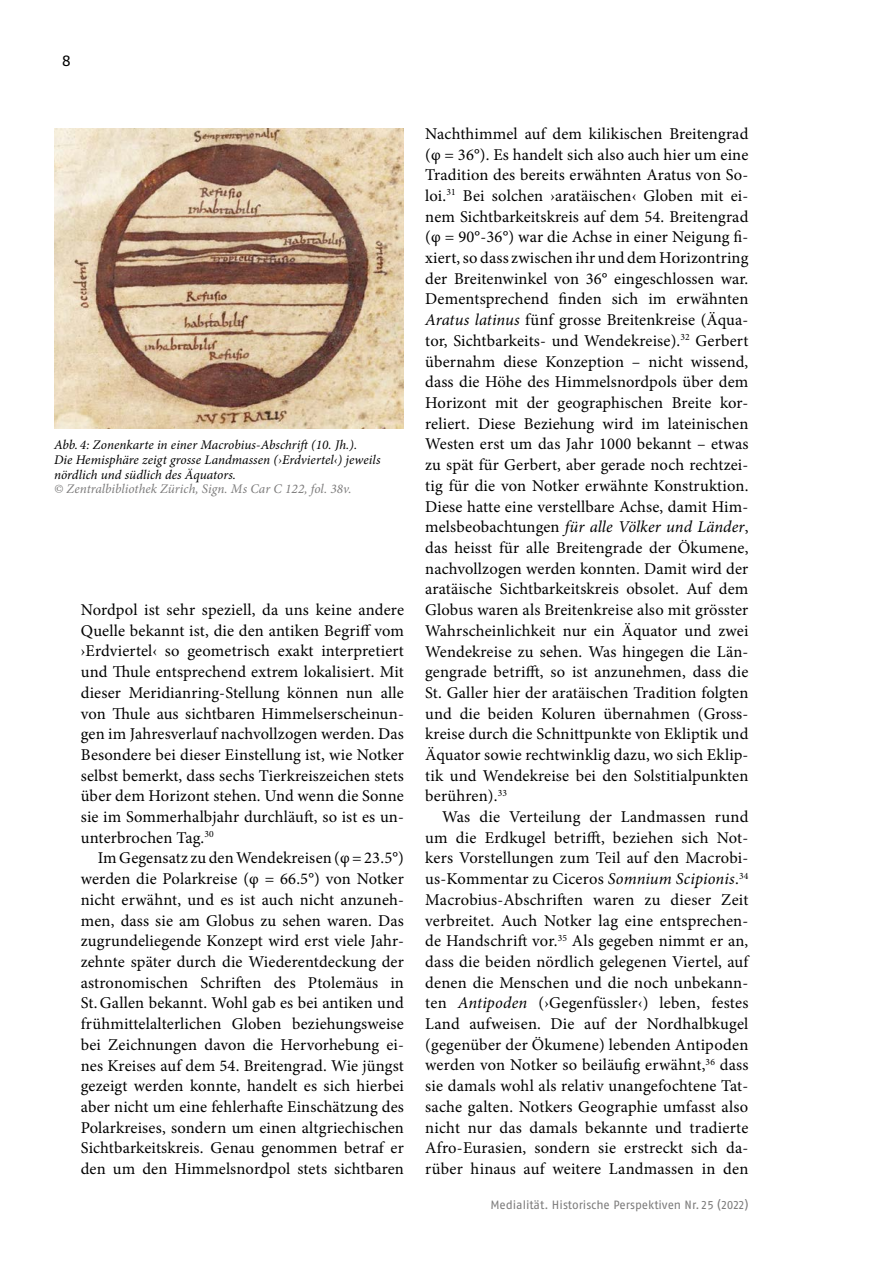
<style>
.page{position:relative;width:893px;height:1263px;background:#fff}
.page>*{position:absolute;margin:0;border:0;box-sizing:border-box;transform-origin:0 0}
.t1{font:16.5px/20.7px "Minion Pro";letter-spacing:.01em;color:#000;text-align:justify}
.t2{font:15.75px "Fago No Regular LF";color:#000}
.t3{font:italic 13.2px/14.7px "Minion Pro";letter-spacing:.005em;color:#000}
.t4{font:italic 13.2px "Minion Pro";color:#7c7b7b}
.t5{font:12px "Fago No Regular LF";color:#7c7b7b}
.s1{font-size:13.35px}
.s2{font-style:italic}
</style>
<div class="page">
<img style="left:54px;top:128px;width:350px;height:301px">
<p class="t2" style="left:62px;top:52px;width:11px">8</p>
<p class="t3" style="left:54px;top:438px;width:328px"><span class="s1">Abb. 4:</span> Zonenkarte in einer Macrobius-Abschrift (10. Jh.).<br>Die Hemisphäre zeigt grosse Landmassen (›Erdviertel‹) jeweils nördlich und südlich des Äquators.</p>
<p class="t4" style="left:54px;top:480px;width:299px">© Zentralbibliothek Zürich, Sign. Ms Car C 122, fol. 38v.</p>
<p class="t1" style="left:81px;top:599px;width:325px">Nordpol ist sehr speziell, da uns keine andere Quelle bekannt ist, die den antiken Begriff vom ›Erdviertel‹ so geometrisch exakt interpretiert und Thule entsprechend extrem lokalisiert. Mit dieser Meridianring-Stellung können nun alle von Thule aus sichtbaren Himmelserscheinun&shy;gen im Jahresverlauf nachvollzogen werden. Das Besondere bei dieser Einstellung ist, wie Notker selbst bemerkt, dass sechs Tierkreiszeichen stets über dem Horizont stehen. Und wenn die Sonne sie im Sommerhalbjahr durchläuft, so ist es un&shy;unterbrochen Tag.<sup>30</sup></p>
<p class="t1" style="left:81px;top:848px;width:325px;text-indent:17px">Im Gegensatz zu den Wendekreisen (φ = 23.5°) werden die Polarkreise (φ = 66.5°) von Notker nicht erwähnt, und es ist auch nicht anzuneh&shy;men, dass sie am Globus zu sehen waren. Das zugrundeliegende Konzept wird erst viele Jahr&shy;zehnte später durch die Wiederentdeckung der astronomischen Schriften des Ptolemäus in St. Gallen bekannt. Wohl gab es bei antiken und frühmittelalterlichen Globen beziehungsweise bei Zeichnungen davon die Hervorhebung ei&shy;nes Kreises auf dem 54. Breitengrad. Wie jüngst gezeigt werden konnte, handelt es sich hierbei aber nicht um eine fehlerhafte Einschätzung des Polarkreises, sondern um einen altgriechischen Sichtbarkeitskreis. Genau genommen betraf er den um den Himmelsnordpol stets sichtbaren</p>
<p class="t1" style="left:425px;top:123px;width:325px">Nachthimmel auf dem kilikischen Breitengrad (φ = 36°). Es handelt sich also auch hier um eine Tradition des bereits erwähnten Aratus von So&shy;loi.<sup>31</sup> Bei solchen ›aratäischen‹ Globen mit ei&shy;nem Sichtbarkeitskreis auf dem 54. Breitengrad (φ = 90°-36°) war die Achse in einer Neigung fi&shy;xiert, so dass zwischen ihr und dem Horizontring der Breitenwinkel von 36° eingeschlossen war.<br>Dementsprechend finden sich im erwähnten <span class="s2">Aratus latinus</span> fünf grosse Breitenkreise (Äqua&shy;tor, Sichtbarkeits- und Wendekreise).<sup>32</sup> Gerbert übernahm diese Konzeption – nicht wissend, dass die Höhe des Himmelsnordpols über dem Horizont mit der geographischen Breite kor&shy;reliert. Diese Beziehung wird im lateinischen Westen erst um das Jahr 1000 bekannt – etwas zu spät für Gerbert, aber gerade noch rechtzei&shy;tig für die von Notker erwähnte Konstruktion.<br>Diese hatte eine verstellbare Achse, damit Him&shy;melsbeobachtungen <span class="s2">für alle Völker und Länder</span>, das heisst für alle Breitengrade der Ökumene, nachvollzogen werden konnten. Damit wird der aratäische Sichtbarkeitskreis obsolet. Auf dem Globus waren als Breitenkreise also mit grösster Wahrscheinlichkeit nur ein Äquator und zwei Wendekreise zu sehen. Was hingegen die Län&shy;gengrade betrifft, so ist anzunehmen, dass die St. Galler hier der aratäischen Tradition folgten und die beiden Koluren übernahmen (Gross&shy;kreise durch die Schnittpunkte von Ekliptik und Äquator sowie rechtwinklig dazu, wo sich Eklip&shy;tik und Wendekreise bei den Solstitialpunkten berühren).<sup>33</sup></p>
<p class="t1" style="left:425px;top:806px;width:325px;text-indent:17px">Was die Verteilung der Landmassen rund um die Erdkugel betrifft, beziehen sich Not&shy;kers Vorstellungen zum Teil auf den Macrobi&shy;us-Kommentar zu Ciceros <span class="s2">Somnium Scipionis</span>.<sup>34<br></sup>Macrobius-Abschriften waren zu dieser Zeit verbreitet. Auch Notker lag eine entsprechen&shy;de Handschrift vor.<sup>35</sup> Als gegeben nimmt er an, dass die beiden nördlich gelegenen Viertel, auf denen die Menschen und die noch unbekann&shy;ten <span class="s2">Antipoden</span> (›Gegenfüssler‹) leben, festes Land aufweisen. Die auf der Nordhalbkugel (gegenüber der Ökumene) lebenden Antipoden werden von Notker so beiläufig erwähnt,<sup>36</sup> dass sie damals wohl als relativ unangefochtene Tat&shy;sache galten. Notkers Geographie umfasst also nicht nur das damals bekannte und tradierte Afro-Eurasien, sondern sie erstreckt sich da&shy;rüber hinaus auf weitere Landmassen in den</p>
<p class="t5" style="left:490px;top:1198px;width:260px">Medialität. Historische Perspektiven Nr. 25 (2022)</p>
</div>
